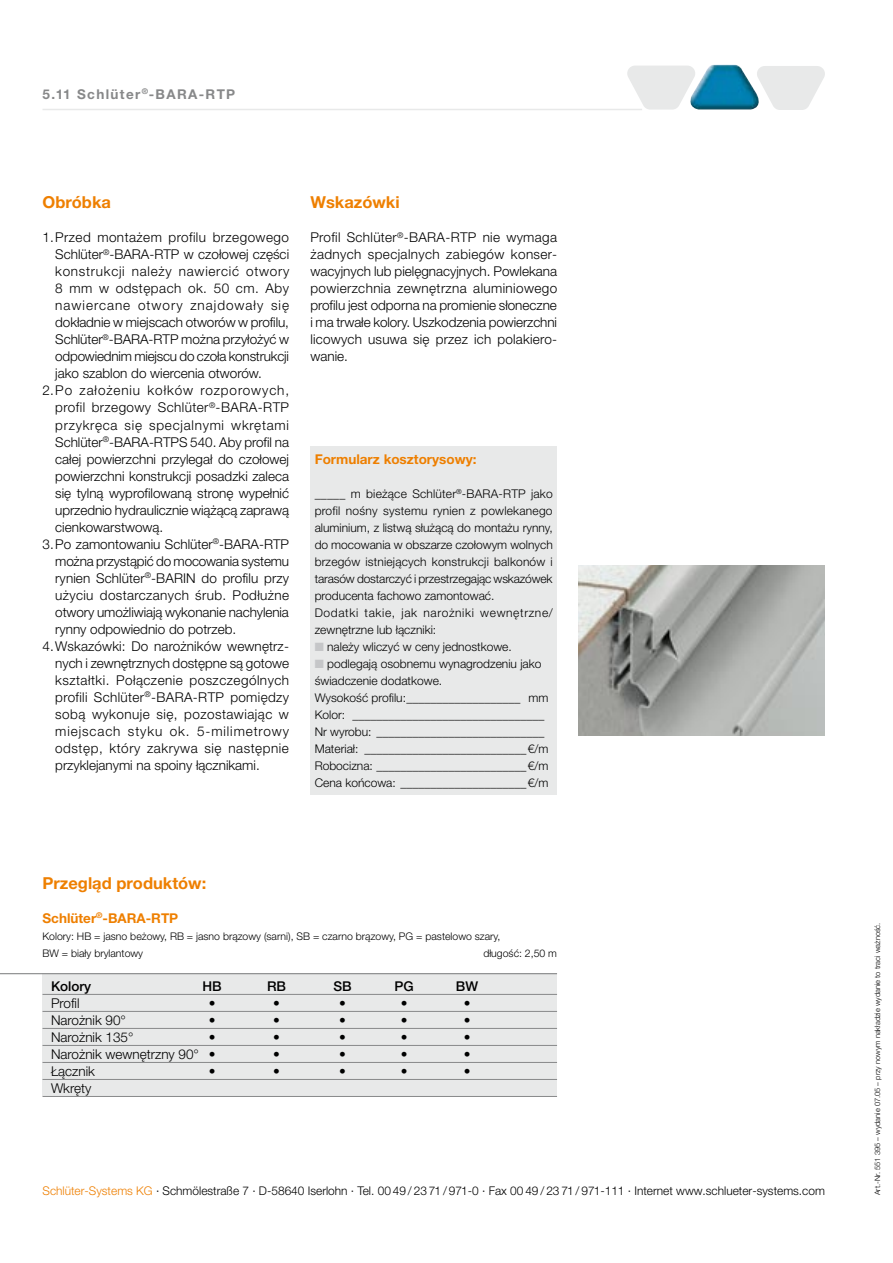
<style>
.page{position:relative;width:893px;height:1263px;background:#fff}
.page>*{position:absolute;margin:0;border:0;box-sizing:border-box;transform-origin:0 0}
.t1{font:700 16.5px "Helvetica Neue LT Pro";color:#ee7f00}
.t2{font:300 13.5px/17px "Helvetica Neue LT Pro";color:#000}
.t3{font:300 13.5px "Helvetica Neue LT Pro";letter-spacing:.035em;color:#000}
.t4{font:300 13.5px "Helvetica Neue LT Pro";letter-spacing:.025em;color:#000}
.t5{font:300 13.5px "Helvetica Neue LT Pro";letter-spacing:.055em;color:#000}
.t6{font:300 13.5px "Helvetica Neue LT Pro";letter-spacing:.065em;color:#000}
.t7{font:700 13.5px "Helvetica Neue LT Pro";color:#ee7f00}
.t8{font:300 13.5px "Helvetica Neue LT Pro";letter-spacing:.03em;color:#000}
.t9{font:300 13.5px "Helvetica Neue LT Pro";letter-spacing:.04em;color:#000}
.t10{font:300 13.5px "Helvetica Neue LT Pro";letter-spacing:.075em;color:#000}
.t11{font:700 13.5px "Helvetica Neue LT Pro";letter-spacing:.1em;color:#878889}
.t12{font:500 13.5px "Helvetica Neue LT Pro";color:#000}
.t13{font:300 12px/17px "Helvetica Neue LT Pro";color:#000}
.t14{font:300 10.5px/17px "Helvetica Neue LT Pro";color:#000}
.t15{font:300 7.5px "Helvetica Neue LT Pro";color:#000}
.s1{color:#c5c6c8}
.s2{color:#ee7f00}
</style>
<div class="page">
<div style="left:310px;top:446px;width:247px;height:349px;background:#e8e9e9"></div>
<hr style="left:43px;top:109px;width:599px;height:1px;background:#e8e9e9">
<svg style="left:627px;top:65px;width:198px;height:45px"></svg>
<img style="left:578px;top:566px;width:247px;height:170px">
<div style="left:43px;top:974px;width:514px;height:122px;background:#e8e9e9"></div>
<hr style="left:0;top:973px;width:557px;height:1px;background:#878889">
<hr style="left:43px;top:994px;width:514px;height:1px;background:#878889">
<hr style="left:43px;top:1011px;width:514px;height:1px;background:#878889">
<hr style="left:43px;top:1028px;width:514px;height:1px;background:#878889">
<hr style="left:43px;top:1045px;width:514px;height:1px;background:#878889">
<hr style="left:43px;top:1062px;width:514px;height:1px;background:#878889">
<hr style="left:43px;top:1079px;width:514px;height:1px;background:#878889">
<hr style="left:43px;top:1096px;width:514px;height:1px;background:#878889">
<p class="t11" style="left:43px;top:86px;width:194px">5.11 Schlüter<sup>®</sup>-BARA-RTP</p>
<p class="t1" style="left:43px;top:192px;width:70px">Obróbka</p>
<p class="t3" style="left:43px;top:229px;width:248px">1.Przed montażem profilu brzegowego</p>
<p class="t2" style="left:55px;top:246px;width:235px">Schlüter<sup>®</sup>-BARA-RTP w czołowej części</p>
<p class="t5" style="left:55px;top:263px;width:235px">konstrukcji należy nawiercić otwory</p>
<p class="t3" style="left:55px;top:280px;width:235px">8 mm w odstępach ok. 50 cm. Aby</p>
<p class="t10" style="left:55px;top:297px;width:235px">nawiercane otwory znajdowały się</p>
<p class="t2" style="left:55px;top:314px;width:235px">dokładnie w miejscach otworów w profilu,</p>
<p class="t2" style="left:55px;top:331px;width:235px">Schlüter<sup>®</sup>-BARA-RTP można przyłożyć w</p>
<p class="t2" style="left:55px;top:348px;width:235px">odpowiednim miejscu do czoła konstrukcji</p>
<p class="t2" style="left:55px;top:365px;width:208px">jako szablon do wiercenia otworów.</p>
<p class="t6" style="left:43px;top:382px;width:248px">2.Po założeniu kołków rozporowych,</p>
<p class="t8" style="left:55px;top:399px;width:235px">profil brzegowy Schlüter<sup>®</sup>-BARA-RTP</p>
<p class="t5" style="left:55px;top:416px;width:235px">przykręca się specjalnymi wkrętami</p>
<p class="t2" style="left:55px;top:433px;width:235px">Schlüter<sup>®</sup>-BARA-RTPS 540. Aby profil na</p>
<p class="t2" style="left:55px;top:450px;width:235px">całej powierzchni przylegał do czołowej</p>
<p class="t2" style="left:55px;top:467px;width:235px">powierzchni konstrukcji posadzki zaleca</p>
<p class="t2" style="left:55px;top:484px;width:235px">się tylną wyprofilowaną stronę wypełnić</p>
<p class="t2" style="left:55px;top:501px;width:235px">uprzednio hydraulicznie wiążącą zaprawą</p>
<p class="t2" style="left:55px;top:518px;width:110px">cienkowarstwową.</p>
<p class="t2" style="left:43px;top:535px;width:248px">3.Po zamontowaniu Schlüter<sup>®</sup>-BARA-RTP</p>
<p class="t2" style="left:55px;top:552px;width:235px">można przystąpić do mocowania systemu</p>
<p class="t2" style="left:55px;top:569px;width:235px">rynien Schlüter<sup>®</sup>-BARIN do profilu przy</p>
<p class="t4" style="left:55px;top:586px;width:235px">użyciu dostarczanych śrub. Podłużne</p>
<p class="t2" style="left:55px;top:603px;width:235px">otwory umożliwiają wykonanie nachylenia</p>
<p class="t2" style="left:55px;top:620px;width:183px">rynny odpowiednio do potrzeb.</p>
<p class="t2" style="left:43px;top:637px;width:246px">4.Wskazówki: Do narożników wewnętrz-</p>
<p class="t2" style="left:55px;top:654px;width:235px">nych i zewnętrznych dostępne są gotowe</p>
<p class="t3" style="left:55px;top:672px;width:235px">kształtki. Połączenie poszczególnych</p>
<p class="t4" style="left:55px;top:689px;width:235px">profili Schlüter<sup>®</sup>-BARA-RTP pomiędzy</p>
<p class="t3" style="left:55px;top:706px;width:235px">sobą wykonuje się, pozostawiając w</p>
<p class="t6" style="left:55px;top:723px;width:235px">miejscach styku ok. 5-milimetrowy</p>
<p class="t9" style="left:55px;top:740px;width:235px">odstęp, który zakrywa się następnie</p>
<p class="t2" style="left:55px;top:756px;width:206px">przyklejanymi na spoiny łącznikami.</p>
<p class="t1" style="left:310px;top:192px;width:91px">Wskazówki</p>
<p class="t2" style="left:310px;top:229px;width:248px">Profil Schlüter<sup>®</sup>-BARA-RTP nie wymaga żadnych specjalnych zabiegów konser&shy;wacyjnych lub pielęgnacyjnych. Powlekana powierzchnia zewnętrzna aluminiowego profilu jest odporna na promienie słoneczne i ma trwałe kolory. Uszkodzenia powierzchni licowych usuwa się przez ich pola-kiero&shy;wanie.</p>
<p class="t7" style="left:315px;top:450px;width:163px">Formularz kosztorysowy:</p>
<p class="t13" style="left:315px;top:484px;width:240px">_____ m bieżące Schlüter<sup>®</sup>-BARA-RTP jako profil nośny systemu rynien z powlekanego aluminium, z listwą służącą do montażu rynny, do mocowania w obszarze czołowym wolnych brzegów istniejących konstrukcji balkonów i tarasów dostarczyć i przestrzegając wskazówek producenta fachowo zamontować.<br>Dodatki takie, jak narożniki wewnętrzne/ zewnętrzne lub łączniki:</p>
<p class="t13" style="left:315px;top:638px;width:199px"><span class="s1">■</span> należy wliczyć w ceny jednostkowe.</p>
<p class="t13" style="left:315px;top:655px;width:235px"><span class="s1">■</span> podlegają osobnemu wynagrodzeniu jako świadczenie dodatkowe.<br>Wysokość profilu:___________________ mm Kolor: ________________________________ Nr wyrobu: ____________________________ Materiał: ___________________________€/m Robocizna: _________________________€/m Cena końcowa: _____________________€/m</p>
<p class="t1" style="left:43px;top:873px;width:165px">Przegląd produktów:</p>
<p class="t7" style="left:43px;top:910px;width:137px">Schlüter<sup>®</sup>-BARA-RTP</p>
<p class="t14" style="left:43px;top:927px;width:459px">Kolory: HB = jasno beżowy, RB = jasno brązowy (sarni), SB = czarno brązowy, PG = pastelowo szary,<br>BW = biały brylantowy</p>
<p class="t14" style="left:483px;top:944px;width:75px">długość: 2,50 m</p>
<p class="t12" style="left:51px;top:978px;width:42px">Kolory</p>
<p class="t12" style="left:202px;top:978px;width:21px">HB</p>
<p class="t12" style="left:267px;top:978px;width:21px">RB</p>
<p class="t12" style="left:333px;top:978px;width:20px">SB</p>
<p class="t12" style="left:394px;top:978px;width:21px">PG</p>
<p class="t12" style="left:456px;top:978px;width:24px">BW</p>
<p class="t2" style="left:51px;top:994px;width:30px">Profil</p>
<p class="t2" style="left:209px;top:994px;width:8px">•</p>
<p class="t2" style="left:273px;top:994px;width:8px">•</p>
<p class="t2" style="left:339px;top:994px;width:8px">•</p>
<p class="t2" style="left:401px;top:994px;width:8px">•</p>
<p class="t2" style="left:464px;top:994px;width:8px">•</p>
<p class="t2" style="left:51px;top:1011px;width:76px">Narożnik 90°</p>
<p class="t2" style="left:209px;top:1011px;width:8px">•</p>
<p class="t2" style="left:273px;top:1011px;width:8px">•</p>
<p class="t2" style="left:339px;top:1011px;width:8px">•</p>
<p class="t2" style="left:401px;top:1011px;width:8px">•</p>
<p class="t2" style="left:464px;top:1011px;width:8px">•</p>
<p class="t2" style="left:51px;top:1028px;width:84px">Narożnik 135°</p>
<p class="t2" style="left:209px;top:1028px;width:8px">•</p>
<p class="t2" style="left:273px;top:1028px;width:8px">•</p>
<p class="t2" style="left:339px;top:1028px;width:8px">•</p>
<p class="t2" style="left:401px;top:1028px;width:8px">•</p>
<p class="t2" style="left:464px;top:1028px;width:8px">•</p>
<p class="t2" style="left:51px;top:1045px;width:166px">Narożnik wewnętrzny 90° •</p>
<p class="t2" style="left:273px;top:1045px;width:8px">•</p>
<p class="t2" style="left:339px;top:1045px;width:8px">•</p>
<p class="t2" style="left:401px;top:1045px;width:8px">•</p>
<p class="t2" style="left:464px;top:1045px;width:8px">•</p>
<p class="t2" style="left:51px;top:1062px;width:46px">Łącznik</p>
<p class="t2" style="left:209px;top:1062px;width:8px">•</p>
<p class="t2" style="left:273px;top:1062px;width:8px">•</p>
<p class="t2" style="left:339px;top:1062px;width:8px">•</p>
<p class="t2" style="left:401px;top:1062px;width:8px">•</p>
<p class="t2" style="left:464px;top:1062px;width:8px">•</p>
<p class="t2" style="left:51px;top:1079px;width:42px">Wkręty</p>
<p class="t13" style="left:43px;top:1182px;width:784px"><span class="s2">Schlüter-Systems KG</span> · Schmölestraße 7 · D-58640 Iserlohn · Tel. 00 49 / 23 71 / 971-0 · Fax 00 49 / 23 71 / 971-111 · Internet www.schlueter-systems.com</p>
<p class="t15" style="left:873px;top:1195px;width:274px;rotate:-90deg">Art.-Nr. 551 395 – wydanie 07.05 – przy nowym nakładzie wydanie to traci ważność.</p>
</div>
